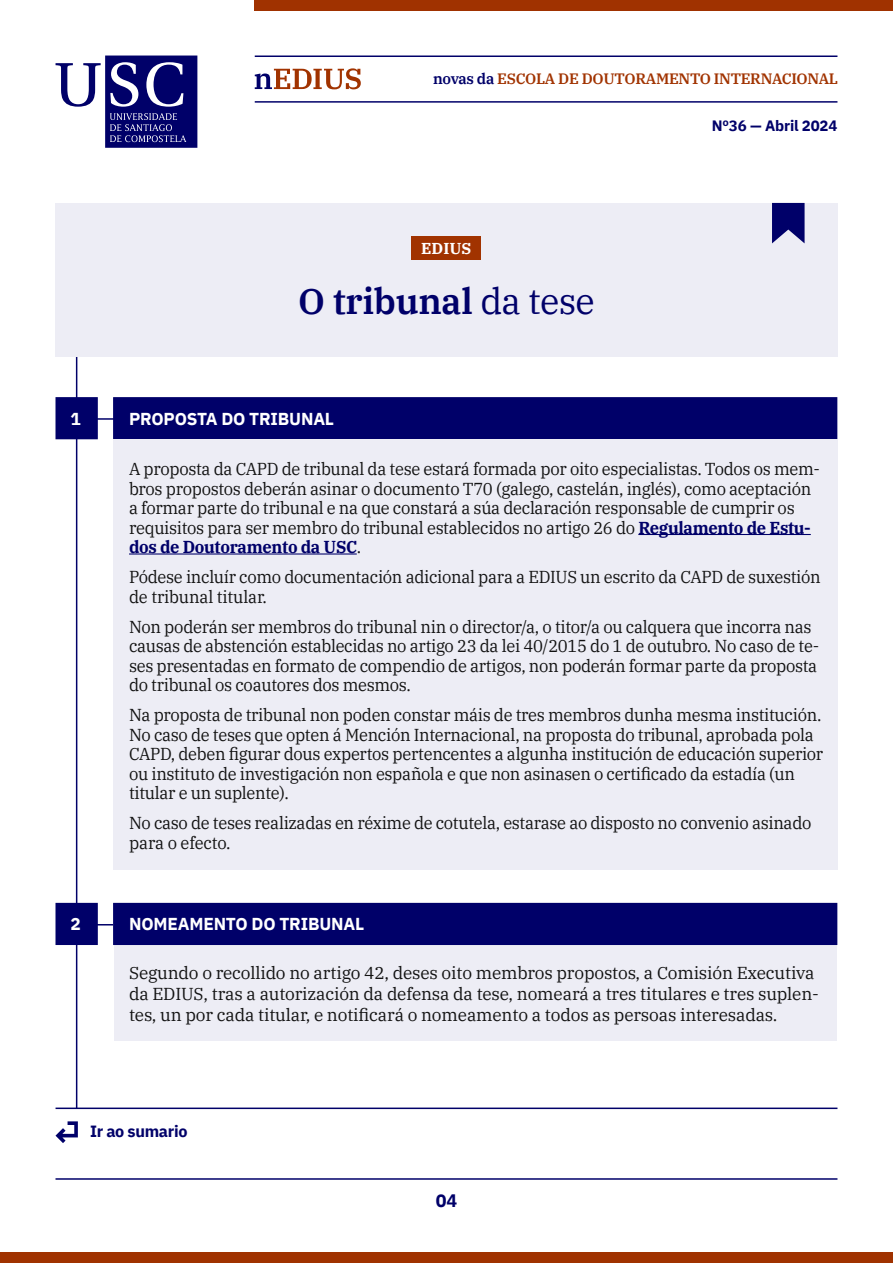
<style>
.page{position:relative;width:893px;height:1263px;background:#fff}
.page>*{position:absolute;margin:0;border:0;box-sizing:border-box;transform-origin:0 0}
.t1{font:600 36px "IBM Plex Serif";letter-spacing:-.01em;color:#000069}
.t2{font:700 18px "IBM Plex Sans";color:#000069}
.t3{font:17.25px/19.5px "IBM Plex Serif";letter-spacing:-.02em;color:#121212;scale:.96 1}
.t4{font:17.25px/20.7px "IBM Plex Serif";letter-spacing:-.02em;color:#121212}
.t5{font:700 17.25px "IBM Plex Sans";letter-spacing:-.01em;color:#fff}
.t6{font:700 16.2px "IBM Plex Sans";letter-spacing:-.02em;color:#000069}
.t7{font:700 15.75px "IBM Plex Serif";color:#fff}
.t8{font:600 15px "IBM Plex Serif";letter-spacing:-.02em;color:#a13300}
.t9{font:700 15px "IBM Plex Sans";letter-spacing:-.01em;color:#000069}
.s1{color:#000069}
.s2{font-weight:400}
.s3{font-weight:700;color:#000069}
</style>
<div class="page">
<hr style="left:255px;top:56px;width:582px;height:1px;background:#000069">
<hr style="left:255px;top:101px;width:582px;height:2px;background:#000069">
<div style="left:255px;top:0;width:638px;height:10px;background:#a03200"></div>
<div style="left:0;top:1252px;width:893px;height:11px;background:#a03200"></div>
<svg style="left:56px;top:1121px;width:22px;height:22px"></svg>
<hr style="left:56px;top:1107px;width:781px;height:2px;background:#000069">
<hr style="left:56px;top:1178px;width:781px;height:2px;background:#000069">
<svg style="left:255px;top:68px;width:106px;height:21px"></svg>
<svg style="left:56px;top:56px;width:141px;height:92px"></svg>
<div style="left:114px;top:946px;width:723px;height:95px;background:#ededf5"></div>
<hr style="left:76px;top:339px;width:1px;height:567px;background:#000069">
<div style="left:56px;top:203px;width:782px;height:154px;background:#ededf5"></div>
<div style="left:56px;top:397px;width:42px;height:42px;background:#000069;border:2px solid #000069"></div>
<div style="left:113px;top:397px;width:724px;height:42px;background:#000069;border:2px solid #000069"></div>
<div style="left:113px;top:439px;width:724px;height:431px;background:#ededf5"></div>
<hr style="left:638px;top:534px;width:173px;height:1px;background:#000069">
<hr style="left:129px;top:553px;width:228px;height:1px;background:#000069">
<svg style="left:97px;top:418px;width:19px;height:2px"></svg>
<svg style="left:772px;top:203px;width:33px;height:40px"></svg>
<div style="left:412px;top:237px;width:69px;height:23px;background:#a13300"></div>
<hr style="left:77px;top:924px;width:36px;height:1px;background:#000069">
<div style="left:113px;top:903px;width:724px;height:42px;background:#000069"></div>
<hr style="left:76px;top:925px;width:1px;height:183px;background:#000069">
<div style="left:56px;top:903px;width:42px;height:42px;background:#000069"></div>
<p class="t8" style="left:433px;top:67px;width:407px"><span class="s1">novas da</span> ESCOLA DE DOUTORAMENTO INTERNACIONAL</p>
<p class="t9" style="left:712px;top:114px;width:127px">Nº36 — Abril 2024</p>
<p class="t7" style="left:421px;top:236px;width:52px">EDIUS</p>
<h1 class="t1" style="left:298px;top:273px;width:298px">O tribunal <span class="s2">da tese</span></h1>
<p class="t5" style="left:71px;top:405px;width:12px">1</p>
<p class="t5" style="left:129px;top:405px;width:207px">PROPOSTA DO TRIBUNAL</p>
<p class="t3" style="left:129px;top:458px;width:721px">A proposta da CAPD de tribunal da tese estará formada por oito especialistas. Todos os mem&shy;bros propostos deberán asinar o documento T70 (galego, castelán, inglés), como aceptación a formar parte do tribunal e na que constará a súa declaración responsable de cumprir os requisitos para ser membro do tribunal establecidos no artigo 26 do <span class="s3">Regulamento de Estu&shy;dos de Doutoramento da USC</span>.</p>
<p class="t3" style="left:129px;top:566px;width:722px">Pódese incluír como documentación adicional para a EDIUS un escrito da CAPD de suxestión de tribunal titular.</p>
<p class="t3" style="left:129px;top:615px;width:720px">Non poderán ser membros do tribunal nin o director/a, o titor/a ou calquera que incorra nas causas de abstención establecidas no artigo 23 da lei 40/2015 do 1 de outubro. No caso de te&shy;ses presentadas en formato de compendio de artigos, non poderán formar parte da proposta do tribunal os coautores dos mesmos.</p>
<p class="t3" style="left:129px;top:704px;width:725px">Na proposta de tribunal non poden constar máis de tres membros dunha mesma institución.<br>No caso de teses que opten á Mención Internacional, na proposta do tribunal, aprobada pola CAPD, deben figurar dous expertos pertencentes a algunha institución de educación superior ou instituto de investigación non española e que non asinasen o certificado da estadía (un titular e un suplente).</p>
<p class="t3" style="left:129px;top:812px;width:712px">No caso de teses realizadas en réxime de cotutela, estarase ao disposto no convenio asinado para o efecto.</p>
<p class="t5" style="left:71px;top:911px;width:12px">2</p>
<p class="t5" style="left:129px;top:911px;width:237px">NOMEAMENTO DO TRIBUNAL</p>
<p class="t4" style="left:129px;top:961px;width:691px">Segundo o recollido no artigo 42, deses oito membros propostos, a Comisión Executiva da EDIUS, tras a autorización da defensa da tese, nomeará a tres titulares e tres suplen&shy;tes, un por cada titular, e notificará o nomeamento a todos as persoas interesadas.</p>
<p class="t6" style="left:90px;top:1118px;width:99px">Ir ao sumario</p>
<p class="t2" style="left:436px;top:1186px;width:23px">04</p>
</div>
